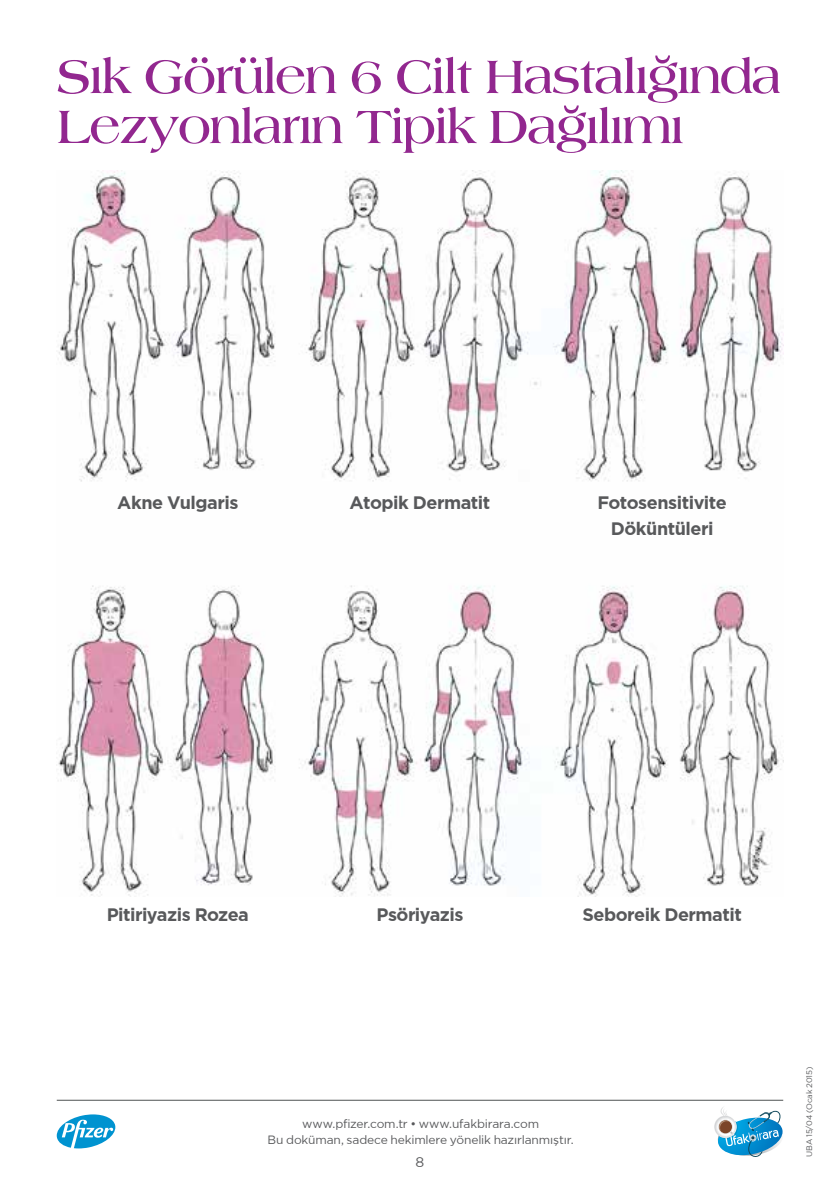
<style>
.page{position:relative;width:840px;height:1191px;background:#fff}
.page>*{position:absolute;margin:0;border:0;box-sizing:border-box;transform-origin:0 0}
.t1{font:700 50px/50px "Americana Std";letter-spacing:-.035em;color:#92278f}
.t2{font:700 18px/26px "Gotham Bold TR";letter-spacing:-.025em;color:#58595b;text-align:center}
.t3{font:14px "Gotham Book TR";color:#58595b}
.t4{font:12px/16px "Gotham Book TR";letter-spacing:-.015em;color:#58595b;text-align:center}
.t5{font:8px "Gotham Book TR";letter-spacing:-.005em;color:#58595b}
</style>
<div class="page">
<svg style="left:57px;top:1114px;width:58px;height:34px"></svg>
<hr style="left:57px;top:1099px;width:725px;height:1px;background:#4f5252">
<svg style="left:715px;top:1107px;width:67px;height:50px"></svg>
<img style="left:58px;top:170px;width:724px;height:726px">
<h1 class="t1" style="left:57px;top:52px;width:726px">Sık Görülen 6 Cilt Hastalığında<br>Lezyonların Tipik Dağılımı</h1>
<p class="t2" style="left:117px;top:489px;width:122px">Akne Vulgaris</p>
<p class="t2" style="left:349px;top:489px;width:142px">Atopik Dermatit</p>
<p class="t2" style="left:597px;top:489px;width:131px">Fotosensitivite<br>Döküntüleri</p>
<p class="t2" style="left:107px;top:900px;width:144px">Pitiriyazis Rozea</p>
<p class="t2" style="left:376px;top:900px;width:89px">Psöriyazis</p>
<p class="t2" style="left:582px;top:900px;width:161px">Seboreik Dermatit</p>
<p class="t4" style="left:267px;top:1115px;width:307px">www.pfizer.com.tr • www.ufakbirara.com<br>Bu doküman, sadece hekimlere yönelik hazırlanmıştır.</p>
<p class="t3" style="left:415px;top:1154px;width:10px">8</p>
<p class="t5" style="left:804px;top:1157px;width:92px;rotate:-90deg">UBA 15/04 (Ocak 2015)</p>
</div>
